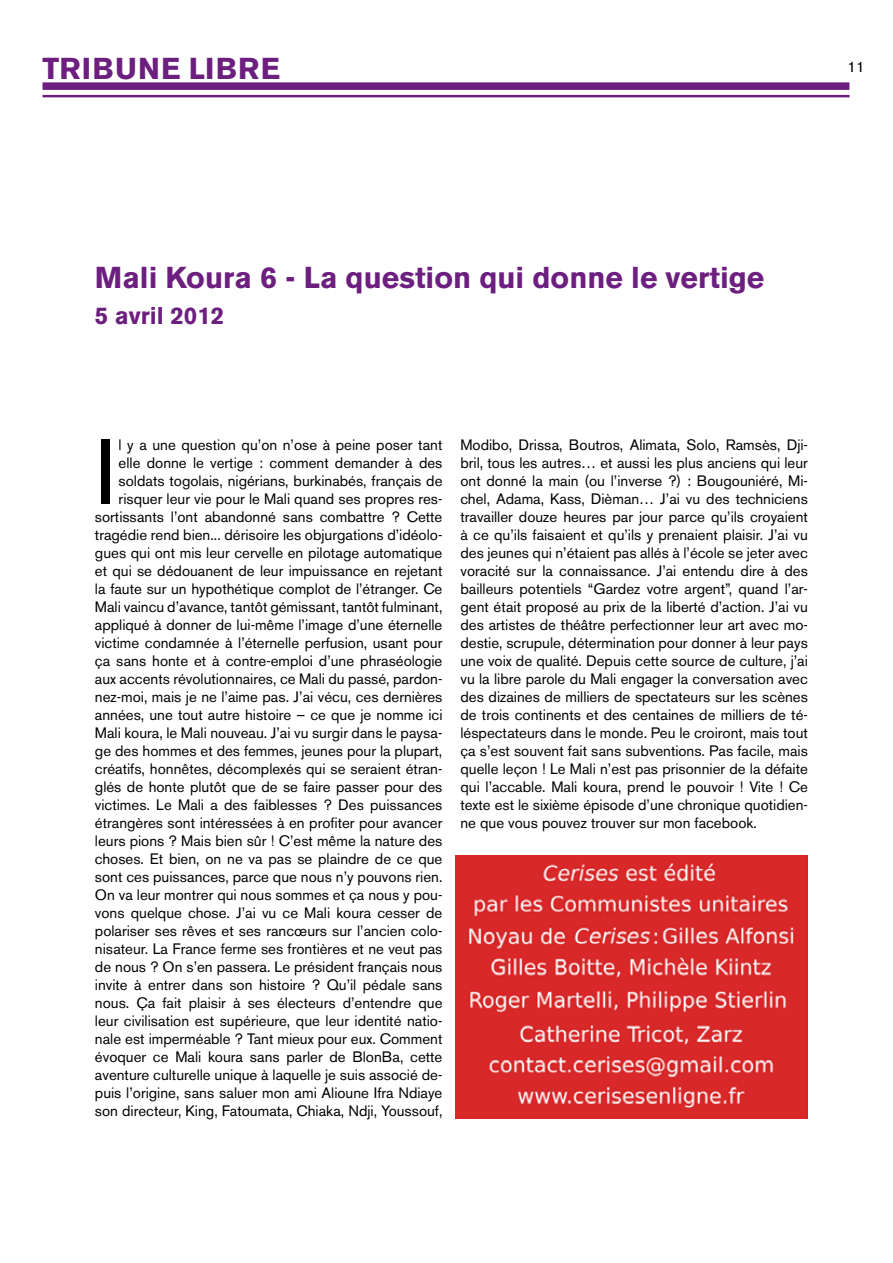
<style>
.page{position:relative;width:893px;height:1263px;background:#fff}
.page>*{position:absolute;margin:0;border:0;box-sizing:border-box;transform-origin:0 0}
.t1{font:91.5px "Akzidenz Grotesk BE";color:#000}
.t2{font:700 30px "Akzidenz Grotesk BE";color:#6d1f80}
.t3{font:700 30px "Akzidenz Grotesk BE";letter-spacing:.04em;color:#6d1f80}
.t4{font:700 24px "Akzidenz Grotesk BE";color:#6d1f80}
.t5{font:15px/18px "Akzidenz Grotesk BE";color:#000;text-align:right}
</style>
<div class="page">
<img style="left:455px;top:856px;width:352px;height:262px">
<div style="left:43px;top:82px;width:806px;height:8px;background:#6d1f80"></div>
<hr style="left:43px;top:95px;width:806px;height:2px;background:#6d1f80">
<h2 class="t3" style="left:43px;top:52px;width:239px">TRIBUNE LIBRE</h2>
<p class="t5" style="left:847px;top:58px;width:19px">11</p>
<h2 class="t2" style="left:95px;top:260px;width:671px">Mali Koura 6 - La question qui donne le vertige</h2>
<h3 class="t4" style="left:95px;top:302px;width:131px">5 avril 2012</h3>
<p class="t5" style="left:95px;top:436px;width:349px">l y a une question qu’on n’ose à peine poser tant elle donne le vertige : comment demander à des soldats togolais, nigérians, burkinabés, français de risquer leur vie pour le Mali quand ses propres res&shy;sortissants l’ont abandonné sans combattre ? Cette tragédie rend bien... dérisoire les objurgations d’idéolo&shy;gues qui ont mis leur cervelle en pilotage automatique et qui se dédouanent de leur impuissance en rejetant la faute sur un hypothétique complot de l’étranger. Ce Mali vaincu d’avance, tantôt gémissant, tantôt fulminant, appliqué à donner de lui-même l’image d’une éternelle victime condamnée à l’éternelle perfusion, usant pour ça sans honte et à contre-emploi d’une phraséologie aux accents révolutionnaires, ce Mali du passé, pardon&shy;nez-moi, mais je ne l’aime pas. J’ai vécu, ces dernières années, une tout autre histoire – ce que je nomme ici Mali koura, le Mali nouveau. J’ai vu surgir dans le paysa&shy;ge des hommes et des femmes, jeunes pour la plupart, créatifs, honnêtes, décomplexés qui se seraient étran&shy;glés de honte plutôt que de se faire passer pour des victimes. Le Mali a des faiblesses ? Des puissances étrangères sont intéressées à en profiter pour avancer leurs pions ? Mais bien sûr ! C’est même la nature des choses. Et bien, on ne va pas se plaindre de ce que sont ces puissances, parce que nous n’y pouvons rien.<br>On va leur montrer qui nous sommes et ça nous y pou&shy;vons quelque chose. J’ai vu ce Mali koura cesser de polariser ses rêves et ses rancœurs sur l’ancien colo&shy;nisateur. La France ferme ses frontières et ne veut pas de nous ? On s’en passera. Le président français nous invite à entrer dans son histoire ? Qu’il pédale sans nous. Ça fait plaisir à ses électeurs d’entendre que leur civilisation est supérieure, que leur identité natio&shy;nale est imperméable ? Tant mieux pour eux. Comment évoquer ce Mali koura sans parler de BlonBa, cette aventure culturelle unique à laquelle je suis associé de&shy;puis l’origine, sans saluer mon ami Alioune Ifra Ndiaye son directeur, King, Fatoumata, Chiaka, Ndji, Youssouf,</p>
<p class="t5" style="left:460px;top:436px;width:349px;text-align:justify">Modibo, Drissa, Boutros, Alimata, Solo, Ramsès, Dji&shy;bril, tous les autres… et aussi les plus anciens qui leur ont donné la main (ou l’inverse ?) : Bougouniéré, Mi&shy;chel, Adama, Kass, Dièman… J’ai vu des techniciens travailler douze heures par jour parce qu’ils croyaient à ce qu’ils faisaient et qu’ils y prenaient plaisir. J’ai vu des jeunes qui n’étaient pas allés à l’école se jeter avec voracité sur la connaissance. J’ai entendu dire à des bailleurs potentiels “Gardez votre argent”, quand l’ar&shy;gent était proposé au prix de la liberté d’action. J’ai vu des artistes de théâtre perfectionner leur art avec mo&shy;destie, scrupule, détermination pour donner à leur pays une voix de qualité. Depuis cette source de culture, j’ai vu la libre parole du Mali engager la conversation avec des dizaines de milliers de spectateurs sur les scènes de trois continents et des centaines de milliers de té&shy;léspectateurs dans le monde. Peu le croiront, mais tout ça s’est souvent fait sans subventions. Pas facile, mais quelle leçon ! Le Mali n’est pas prisonnier de la défaite qui l’accable. Mali koura, prend le pouvoir ! Vite ! Ce texte est le sixième épisode d’une chronique quotidien&shy;ne que vous pouvez trouver sur mon facebook.</p>
<h1 class="t1" style="left:95px;top:418px;width:22px">I</h1>
</div>
